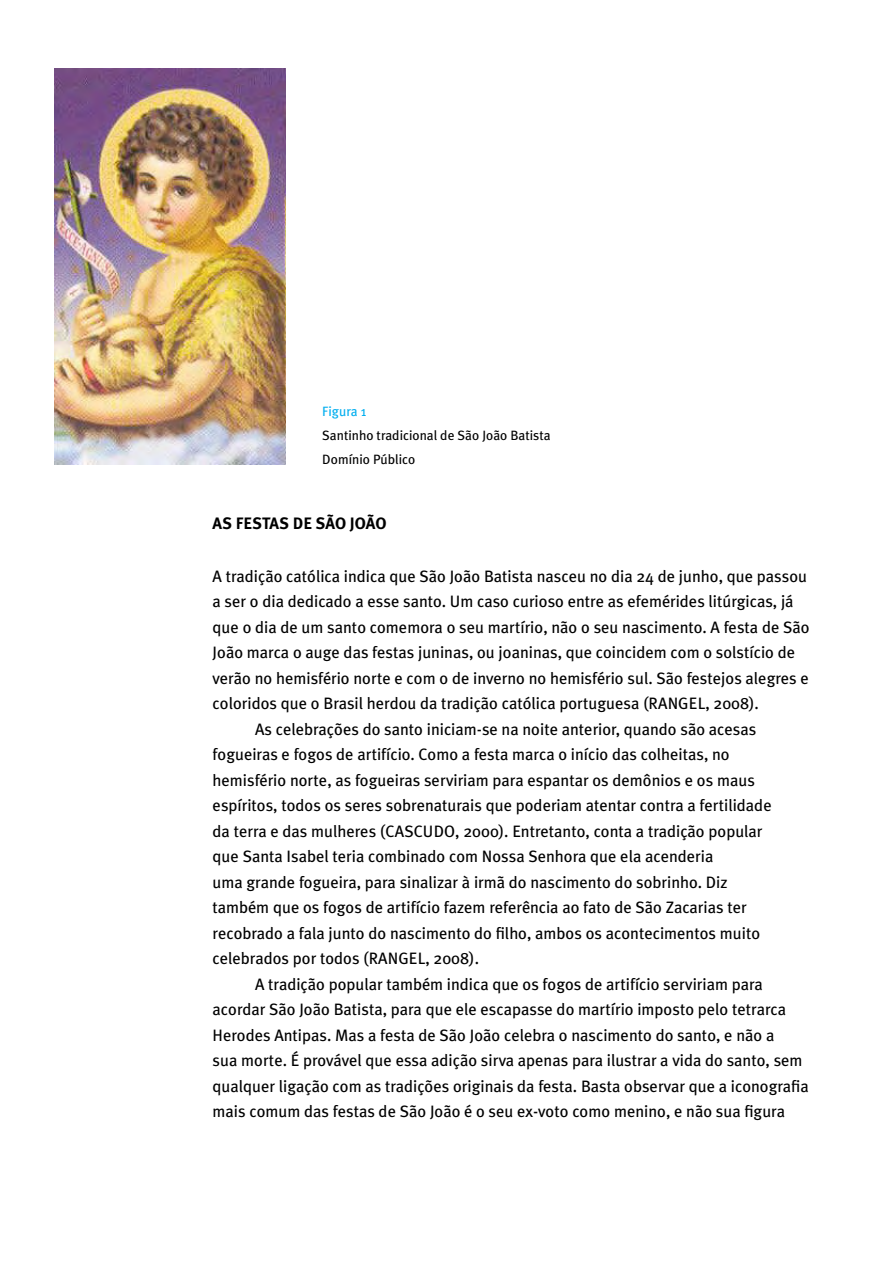
<style>
.page{position:relative;width:893px;height:1263px;background:#fff}
.page>*{position:absolute;margin:0;border:0;box-sizing:border-box;transform-origin:0 0}
.t1{font:16.5px "Meta Plus";color:#000}
.t2{font:700 16.5px "Meta Plus";color:#000}
.t3{font:13.5px/24px "Meta Plus";color:#000}
.t4{font:13.5px "Meta Plus";color:#00aeef}
</style>
<div class="page">
<img style="left:54px;top:68px;width:231px;height:396px">
<p class="t4" style="left:322px;top:403px;width:45px">Figura 1</p>
<p class="t3" style="left:322px;top:423px;width:230px">Santinho tradicional de São João Batista<br>Domínio Público</p>
<p class="t2" style="left:213px;top:514px;width:175px">AS FESTAS DE SÃO JOÃO</p>
<p class="t1" style="left:213px;top:567px;width:596px">A tradição católica indica que São João Batista nasceu no dia 24 de junho, que passou</p>
<p class="t1" style="left:213px;top:592px;width:582px">a ser o dia dedicado a esse santo. Um caso curioso entre as efemérides litúrgicas, já</p>
<p class="t1" style="left:213px;top:618px;width:598px">que o dia de um santo comemora o seu martírio, não o seu nascimento. A festa de São</p>
<p class="t1" style="left:213px;top:643px;width:584px">João marca o auge das festas juninas, ou joaninas, que coincidem com o solstício de</p>
<p class="t1" style="left:213px;top:669px;width:598px">verão no hemisfério norte e com o de inverno no hemisfério sul. São festejos alegres e</p>
<p class="t1" style="left:213px;top:694px;width:548px">coloridos que o Brasil herdou da tradição católica portuguesa (RANGEL, 2008).</p>
<p class="t1" style="left:255px;top:720px;width:503px">As celebrações do santo iniciam-se na noite anterior, quando são acesas</p>
<p class="t1" style="left:213px;top:745px;width:519px">fogueiras e fogos de artifício. Como a festa marca o início das colheitas, no</p>
<p class="t1" style="left:213px;top:771px;width:544px">hemisfério norte, as fogueiras serviriam para espantar os demônios e os maus</p>
<p class="t1" style="left:213px;top:796px;width:561px">espíritos, todos os seres sobrenaturais que poderiam atentar contra a fertilidade</p>
<p class="t1" style="left:213px;top:822px;width:551px">da terra e das mulheres (CASCUDO, 2000). Entretanto, conta a tradição popular</p>
<p class="t1" style="left:213px;top:847px;width:502px">que Santa Isabel teria combinado com Nossa Senhora que ela acenderia</p>
<p class="t1" style="left:213px;top:873px;width:517px">uma grande fogueira, para sinalizar à irmã do nascimento do sobrinho. Diz</p>
<p class="t1" style="left:213px;top:898px;width:536px">também que os fogos de artifício fazem referência ao fato de São Zacarias ter</p>
<p class="t1" style="left:213px;top:924px;width:549px">recobrado a fala junto do nascimento do filho, ambos os acontecimentos muito</p>
<p class="t1" style="left:213px;top:949px;width:268px">celebrados por todos (RANGEL, 2008).</p>
<p class="t1" style="left:255px;top:975px;width:509px">A tradição popular também indica que os fogos de artifício serviriam para</p>
<p class="t1" style="left:213px;top:1000px;width:575px">acordar São João Batista, para que ele escapasse do martírio imposto pelo tetrarca</p>
<p class="t1" style="left:213px;top:1026px;width:563px">Herodes Antipas. Mas a festa de São João celebra o nascimento do santo, e não a</p>
<p class="t1" style="left:213px;top:1051px;width:591px">sua morte. É provável que essa adição sirva apenas para ilustrar a vida do santo, sem</p>
<p class="t1" style="left:213px;top:1076px;width:598px">qualquer ligação com as tradições originais da festa. Basta observar que a iconografia</p>
<p class="t1" style="left:213px;top:1102px;width:574px">mais comum das festas de São João é o seu ex-voto como menino, e não sua figura</p>
</div>
